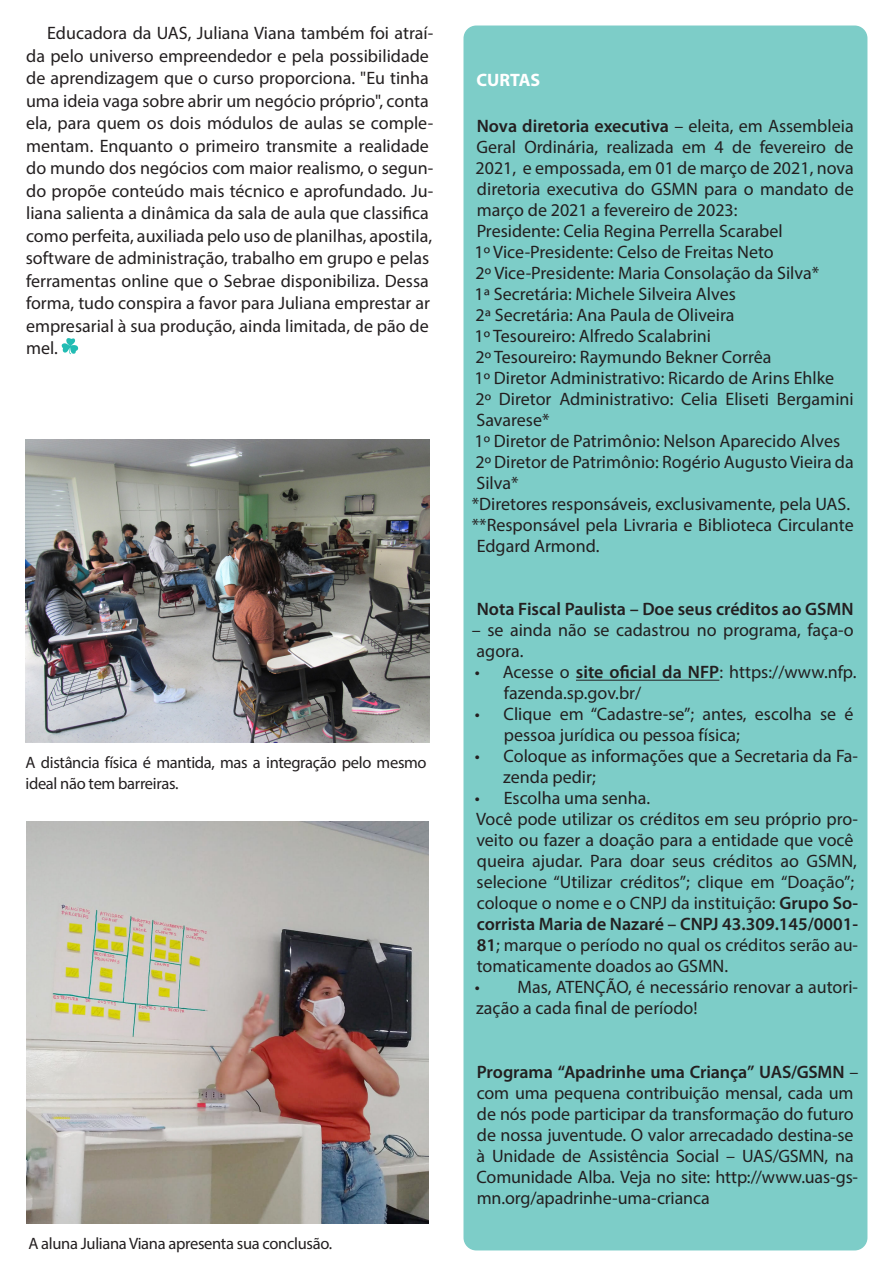
<style>
.page{position:relative;width:893px;height:1276px;background:#fff}
.page>*{position:absolute;margin:0;border:0;box-sizing:border-box;transform-origin:0 0}
.Curtas{font:18px/21px "Myriad Pro";color:#231f20}
.texto{font:18px/22.5px "Myriad Pro";color:#231f20}
.Curtas-2{font:600 18px "Myriad Pro";color:#231f20}
.Curtas-3{font:700 18px "Myriad Pro";color:#fff}
.texto-2{font:16.5px/21px "Myriad Pro";letter-spacing:-.02em;color:#231f20}
.s1{font-weight:600}
</style>
<div class="page">
<svg style="left:62px;top:338px;width:16px;height:16px"></svg>
<img style="left:26px;top:440px;width:403px;height:303px">
<div style="left:463px;top:26px;width:404px;height:1224px;background:#7dcdc8;border-radius:13px"></div>
<hr style="left:576px;top:680px;width:143px;height:1px;background:#231f20">
<img style="left:27px;top:822px;width:401px;height:401px">
<p class="texto" style="left:26px;top:21px;width:409px;text-indent:21px">Educadora da UAS, Juliana Viana também foi atraí&shy;da pelo universo empreendedor e pela possibilidade de aprendizagem que o curso proporciona. "Eu tinha uma ideia vaga sobre abrir um negócio próprio", conta ela, para quem os dois módulos de aulas se comple&shy;mentam. Enquanto o primeiro transmite a realidade do mundo dos negócios com maior realismo, o segun&shy;do propõe conteúdo mais técnico e aprofundado. Ju&shy;liana salienta a dinâmica da sala de aula que classifica como perfeita, auxiliada pelo uso de planilhas, apostila, software de administração, trabalho em grupo e pelas ferramentas online que o Sebrae disponibiliza. Dessa forma, tudo conspira a favor para Juliana emprestar ar empresarial à sua produção, ainda limitada, de pão de mel.</p>
<p class="texto-2" style="left:26px;top:751px;width:403px">A distância física é mantida, mas a integração pelo mesmo ideal não tem barreiras.</p>
<p class="texto-2" style="left:28px;top:1232px;width:305px">A aluna Juliana Viana apresenta sua conclusão.</p>
<p class="Curtas-3" style="left:477px;top:68px;width:65px">CURTAS</p>
<p class="Curtas" style="left:476px;top:115px;width:380px;text-align:justify"><span class="s1">Nova diretoria executiva</span> – eleita, em Assembleia Geral Ordinária, realizada em 4 de fevereiro de 2021, e empossada, em 01 de março de 2021, nova diretoria executiva do GSMN para o mandato de março de 2021 a fevereiro de 2023:</p>
<p class="Curtas" style="left:477px;top:220px;width:307px">Presidente: Celia Regina Perrella Scarabel</p>
<p class="Curtas" style="left:474px;top:241px;width:301px">1º Vice-Presidente: Celso de Freitas Neto</p>
<p class="Curtas" style="left:476px;top:262px;width:345px">2º Vice-Presidente: Maria Consolação da Silva*</p>
<p class="Curtas" style="left:474px;top:283px;width:263px">1ª Secretária: Michele Silveira Alves</p>
<p class="Curtas" style="left:476px;top:304px;width:260px">2ª Secretária: Ana Paula de Oliveira</p>
<p class="Curtas" style="left:474px;top:325px;width:238px">1º Tesoureiro: Alfredo Scalabrini</p>
<p class="Curtas" style="left:476px;top:346px;width:297px">2º Tesoureiro: Raymundo Bekner Corrêa</p>
<p class="Curtas" style="left:474px;top:367px;width:361px">1º Diretor Administrativo: Ricardo de Arins Ehlke</p>
<p class="Curtas" style="left:476px;top:388px;width:380px">2º Diretor Administrativo: Celia Eliseti Bergamini<br>Savarese*</p>
<p class="Curtas" style="left:474px;top:430px;width:367px">1º Diretor de Patrimônio: Nelson Aparecido Alves</p>
<p class="Curtas" style="left:476px;top:451px;width:380px">2º Diretor de Patrimônio: Rogério Augusto Vieira da<br>Silva*</p>
<p class="Curtas" style="left:472px;top:493px;width:380px">*Diretores responsáveis, exclusivamente, pela UAS.</p>
<p class="Curtas" style="left:472px;top:514px;width:383px">**Responsável pela Livraria e Biblioteca Circulante<br>Edgard Armond.</p>
<p class="Curtas-2" style="left:477px;top:599px;width:378px">Nota Fiscal Paulista – Doe seus créditos ao GSMN</p>
<p class="Curtas" style="left:472px;top:619px;width:383px">– se ainda não se cadastrou no programa, faça-o agora.</p>
<p class="texto" style="left:504px;top:661px;width:354px;line-height:21px;text-indent:-29px">• Acesse o <span class="s1">site oficial da NFP</span>: https://www.nfp. fazenda.sp.gov.br/</p>
<p class="texto" style="left:504px;top:703px;width:351px;line-height:21px;text-indent:-29px">• Clique em “Cadastre-se”; antes, escolha se é pessoa jurídica ou pessoa física;</p>
<p class="texto" style="left:503px;top:745px;width:356px;line-height:21px;text-indent:-28px">• Coloque as informações que a Secretaria da Fa&shy;zenda pedir;</p>
<p class="texto" style="left:475px;top:787px;width:177px">• Escolha uma senha.</p>
<p class="Curtas" style="left:476px;top:808px;width:384px">Você pode utilizar os créditos em seu próprio pro&shy;veito ou fazer a doação para a entidade que você queira ajudar. Para doar seus créditos ao GSMN, selecione “Utilizar créditos”; clique em “Doação”; coloque o nome e o CNPJ da instituição: <span class="s1">Grupo So&shy;corrista Maria de Nazaré – CNPJ 43.309.145/0001- 81</span>; marque o período no qual os créditos serão au&shy;tomaticamente doados ao GSMN.</p>
<p class="Curtas" style="left:475px;top:976px;width:385px">• Mas, ATENÇÃO, é necessário renovar a autori&shy;zação a cada final de período!</p>
<p class="Curtas" style="left:477px;top:1060px;width:384px"><span class="s1">Programa “Apadrinhe uma Criança” UAS/GSMN</span> – com uma pequena contribuição mensal, cada um de nós pode participar da transformação do futuro de nossa juventude. O valor arrecadado destina-se à Unidade de Assistência Social – UAS/GSMN, na Comunidade Alba. Veja no site: http://www.uas-gs&shy;mn.org/apadrinhe-uma-crianca</p>
</div>
